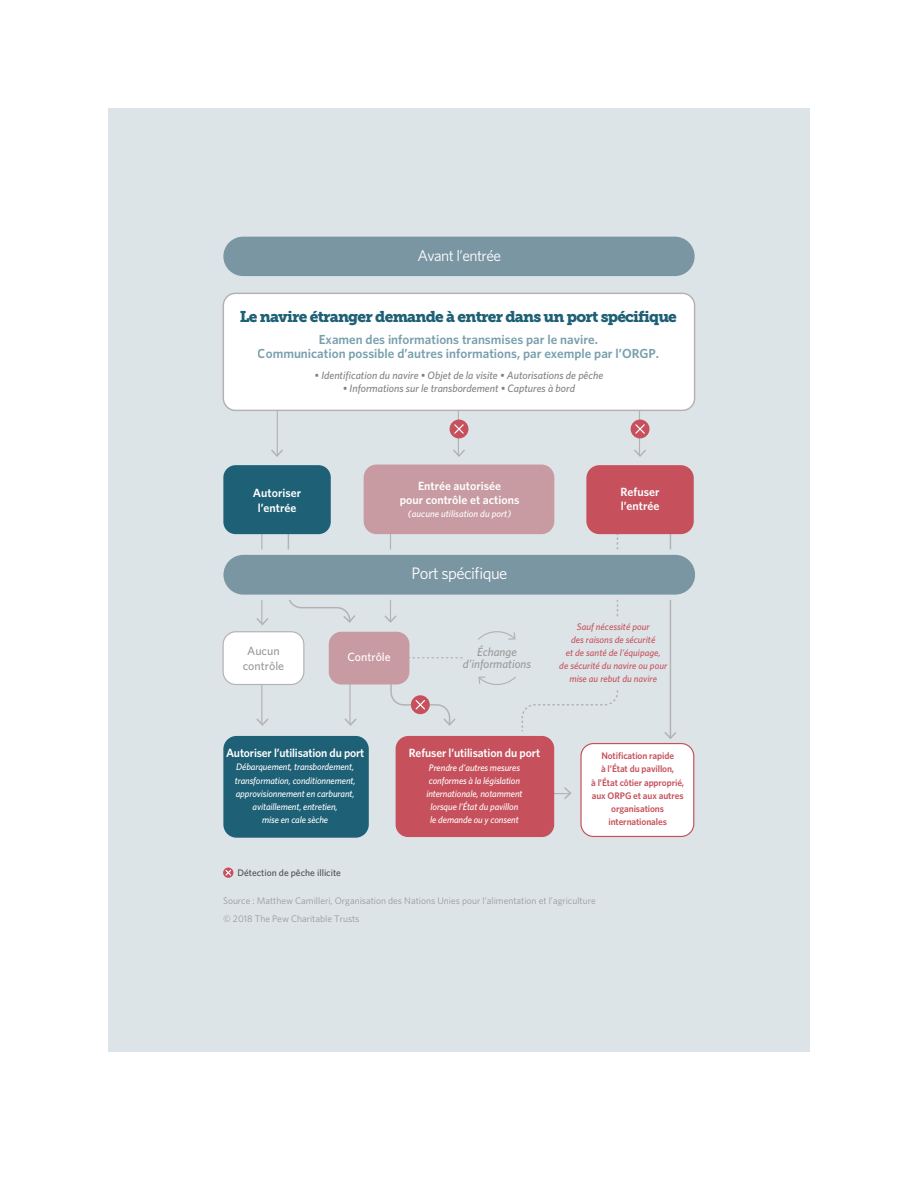
<style>
.page{position:relative;width:918px;height:1188px;background:#fff}
.page>*{position:absolute;margin:0;border:0;box-sizing:border-box;transform-origin:0 0}
.t1{font:16.65px "Whitney";letter-spacing:-.035em;color:#fff}
.t2{font:15.45px "Museo Slab 900";letter-spacing:-.05em;color:#1e6076}
.t3{font:15.45px "Whitney";letter-spacing:-.035em;color:#fff}
.t4{font:600 13.05px/14.2px "Whitney";color:#1e6076;text-align:center}
.t5{font:600 11.85px/14.2px "Whitney";color:#fff;text-align:center}
.t6{font:italic 500 11.85px/11.9px "Whitney";color:#999;text-align:center}
.t7{font:500 11.85px/14.2px "Whitney";color:#999;text-align:center}
.t8{font:500 11.85px "Whitney";color:#fff}
.t9{font:italic 500 10.65px "Whitney";color:#808180}
.t10{font:italic 500 9.6px/13px "Whitney";letter-spacing:-.01em;color:#fff;text-align:center}
.t11{font:9.6px/17.9px "Whitney";color:#999}
.t12{font:600 9.6px/13px "Whitney";letter-spacing:-.01em;color:#c6515c;text-align:center}
.t13{font:italic 500 9.6px/13px "Whitney";color:#c6515c;text-align:center}
.t14{font:500 9.6px "Whitney";color:#4d4d4d}
</style>
<div class="page">
<div style="left:108px;top:108px;width:702px;height:944px;background:#dde4e8"></div>
<div style="left:581px;top:744px;width:113px;height:92px;background:#fff;border-radius:13px"></div>
<div style="left:580px;top:743px;width:114px;height:94px;border:1px solid #c6515c;border-radius:13px"></div>
<div style="left:223px;top:736px;width:146px;height:102px;background:#1e6076;border-radius:13px"></div>
<hr style="left:458px;top:401px;width:1px;height:55px;background:#b3b3b3">
<svg style="left:453px;top:449px;width:12px;height:8px"></svg>
<hr style="left:277px;top:401px;width:1px;height:55px;background:#b3b3b3">
<svg style="left:271px;top:449px;width:12px;height:8px"></svg>
<hr style="left:261px;top:506px;width:1px;height:118px;background:#b3b3b3">
<svg style="left:256px;top:618px;width:12px;height:7px"></svg>
<hr style="left:390px;top:500px;width:1px;height:121px;background:#b3b3b3">
<svg style="left:384px;top:615px;width:13px;height:8px"></svg>
<svg style="left:287px;top:525px;width:68px;height:98px"></svg>
<hr style="left:670px;top:499px;width:1px;height:239px;background:#b3b3b3">
<svg style="left:664px;top:732px;width:13px;height:7px"></svg>
<hr style="left:261px;top:673px;width:1px;height:51px;background:#b3b3b3">
<svg style="left:256px;top:718px;width:13px;height:8px"></svg>
<hr style="left:536px;top:793px;width:34px;height:1px;background:#b3b3b3">
<svg style="left:564px;top:787px;width:8px;height:12px"></svg>
<hr style="left:349px;top:673px;width:2px;height:51px;background:#b3b3b3">
<svg style="left:345px;top:718px;width:12px;height:8px"></svg>
<div style="left:450px;top:420px;width:18px;height:18px;background:#c6515c;border-radius:50%"></div>
<svg style="left:454px;top:424px;width:10px;height:10px"></svg>
<svg style="left:223px;top:868px;width:10px;height:10px"></svg>
<svg style="left:224px;top:869px;width:8px;height:8px"></svg>
<hr style="left:639px;top:401px;width:1px;height:55px;background:#b3b3b3">
<svg style="left:634px;top:450px;width:12px;height:7px"></svg>
<div style="left:631px;top:420px;width:19px;height:18px;background:#c6515c;border-radius:50%"></div>
<svg style="left:635px;top:424px;width:10px;height:10px"></svg>
<div style="left:223px;top:293px;width:472px;height:117px;background:#fff;border-radius:12px"></div>
<div style="left:223px;top:293px;width:472px;height:118px;border:1px solid #b3b3b3;border-radius:12px"></div>
<div style="left:223px;top:237px;width:472px;height:39px;background:#7a96a3;border-radius:20px"></div>
<svg style="left:477px;top:496px;width:142px;height:235px"></svg>
<div style="left:364px;top:465px;width:190px;height:69px;background:#c89ba2;border-radius:13px"></div>
<div style="left:223px;top:465px;width:108px;height:69px;background:#1e6076;border-radius:12px"></div>
<div style="left:329px;top:632px;width:80px;height:52px;background:#c89ba2;border-radius:13px"></div>
<div style="left:223px;top:632px;width:81px;height:52px;background:#fff;border-radius:13px"></div>
<div style="left:223px;top:631px;width:81px;height:54px;border:1px solid #b3b3b3;border-radius:13px"></div>
<div style="left:605px;top:618px;width:26px;height:72px;background:#dde4e8"></div>
<div style="left:586px;top:465px;width:108px;height:69px;background:#c6515c;border-radius:13px"></div>
<div style="left:396px;top:736px;width:158px;height:101px;background:#c6515c;border-radius:13px"></div>
<svg style="left:390px;top:657px;width:73px;height:69px"></svg>
<div style="left:218px;top:549px;width:482px;height:51px;border:11px solid #dde4e8;border-radius:20px"></div>
<div style="left:223px;top:555px;width:472px;height:40px;background:#7a96a3;border-radius:20px"></div>
<p class="t3" style="left:417px;top:245px;width:85px">Avant l’entrée</p>
<p class="t2" style="left:240px;top:308px;width:439px">Le navire étranger demande à entrer dans un port spécifique</p>
<h3 class="t4" style="left:258px;top:332px;width:403px">Examen des informations transmises par le navire.<br>Communication possible d’autres informations, par exemple par l’ORGP.</h3>
<p class="t9" style="left:315px;top:368px;width:290px">• Identification du navire • Objet de la visite • Autorisations de pêche</p>
<p class="t9" style="left:343px;top:381px;width:234px">• Informations sur le transbordement • Captures à bord</p>
<p class="t5" style="left:253px;top:486px;width:50px">Autoriser l’entrée</p>
<p class="t7" style="left:243px;top:644px;width:43px">Aucun contrôle</p>
<p class="t5" style="left:400px;top:478px;width:121px">Entrée autorisée<br>pour contrôle et actions</p>
<p class="t10" style="left:408px;top:507px;width:105px">(aucune utilisation du port)</p>
<p class="t1" style="left:412px;top:562px;width:97px">Port spécifique</p>
<p class="t8" style="left:347px;top:649px;width:45px">Contrôle</p>
<p class="t6" style="left:463px;top:646px;width:70px">Échange d’informations</p>
<p class="t5" style="left:621px;top:485px;width:41px;text-align:left">Refuser l’entrée</p>
<p class="t13" style="left:559px;top:620px;width:109px">Sauf nécessité pour<br>des raisons de sécurité<br>et de santé de l’équipage,<br>de sécurité du navire ou pour mise au rebut du navire</p>
<p class="t5" style="left:226px;top:746px;width:140px">Autoriser l’utilisation du port</p>
<p class="t10" style="left:235px;top:760px;width:122px">Débarquement, transbordement, transformation, conditionnement, approvisionnement en carburant, avitaillement, entretien,<br>mise en cale sèche</p>
<p class="t12" style="left:591px;top:749px;width:94px">Notification rapide<br>à l’État du pavillon,<br>à l’État côtier approprié, aux ORPG et aux autres organisations internationales</p>
<p class="t5" style="left:409px;top:746px;width:133px">Refuser l’utilisation du port</p>
<p class="t10" style="left:426px;top:761px;width:98px">Prendre d’autres mesures conformes à la législation internationale, notamment lorsque l’État du pavillon le demande ou y consent</p>
<p class="t14" style="left:237px;top:867px;width:105px">Détection de pêche illicite</p>
<p class="t11" style="left:223px;top:892px;width:374px">Source : Matthew Camilleri, Organisation des Nations Unies pour l’alimentation et l’agriculture © 2018 The Pew Charitable Trusts</p>
</div>
